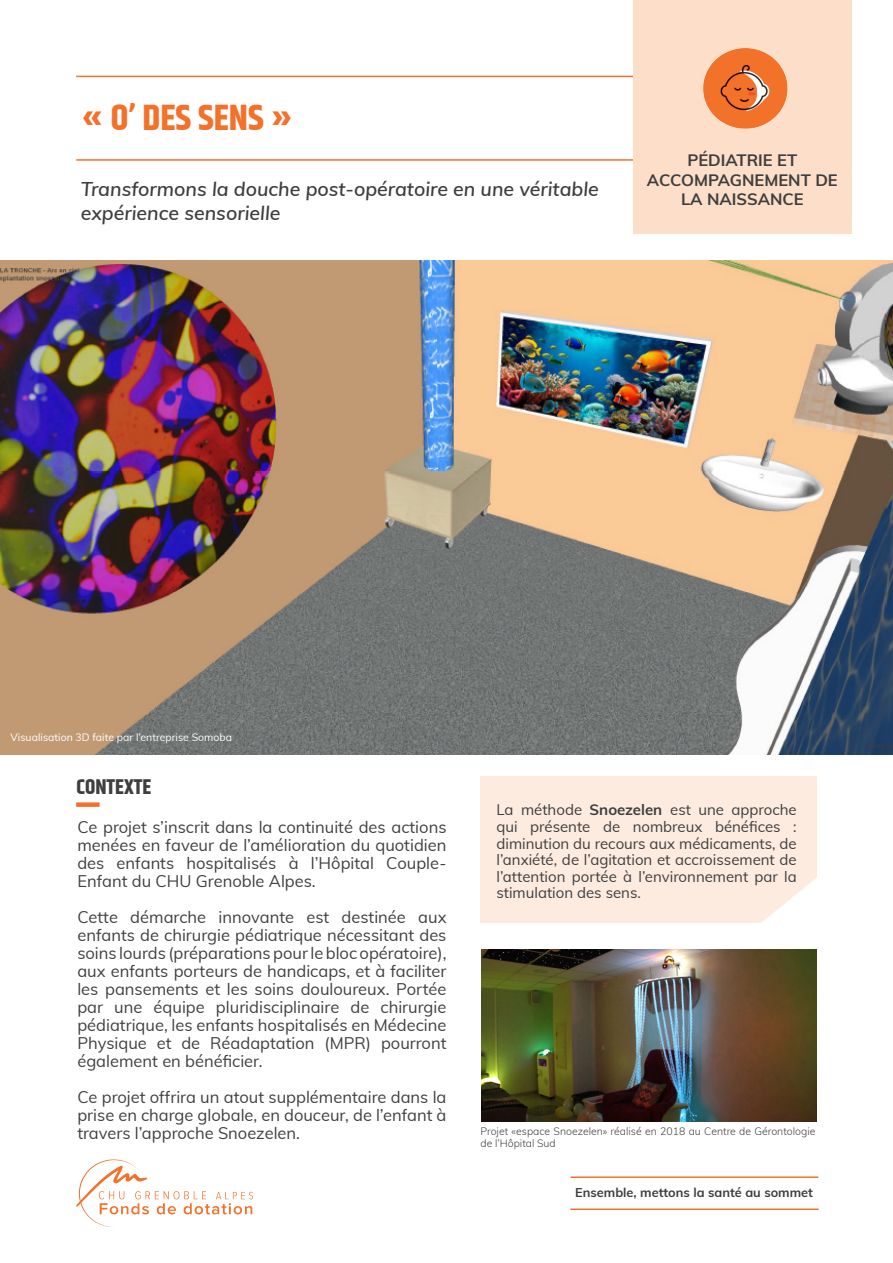
<style>
.page{position:relative;width:893px;height:1263px;background:#fff}
.page>*{position:absolute;margin:0;border:0;box-sizing:border-box;transform-origin:0 0}
.Gros_titre{font:700 36px "Khand";color:#f3712a}
.Gros_titre-2{font:700 21px "Khand";color:#3e3e3f}
.Chapeau{font:italic 600 19.5px/24px "Muli";color:#3e3e3f}
.t1{font:16.5px/18px "Muli";color:#404042;text-align:justify}
.t2{font:700 16.5px/19.5px "Muli";color:#3e3e3f;text-align:center}
.Txte_courant_non_justifié{font:15px/16.5px "Muli";color:#3e3e3f;text-align:justify}
.Appel_aux_dons{font:700 12.75px "Muli";color:#3e3e3f}
.t3{font:300 10.5px/12.6px "Muli";color:#404042}
.t4{font:10.5px "Muli";color:#fff}
.s1{font-weight:700}
</style>
<div class="page">
<hr style="left:76px;top:76px;width:749px;height:1px;background:#f3712a">
<hr style="left:76px;top:159px;width:775px;height:2px;background:#f3712a">
<div style="left:76px;top:802px;width:24px;height:5px;background:#f3712a"></div>
<div style="left:480px;top:776px;width:337px;height:146px;background:#fdebdf"></div>
<svg style="left:713px;top:878px;width:104px;height:143px"></svg>
<div style="left:634px;top:0;width:218px;height:234px;background:#fddec8"></div>
<hr style="left:571px;top:1176px;width:247px;height:2px;background:#f3712a">
<hr style="left:570px;top:1208px;width:249px;height:2px;background:#f3712a">
<img style="left:703px;top:48px;width:85px;height:81px">
<img style="left:0;top:260px;width:893px;height:494px">
<img style="left:481px;top:949px;width:335px;height:172px">
<svg style="left:76px;top:1159px;width:177px;height:68px"></svg>
<p class="Gros_titre" style="left:81px;top:92px;width:214px">« O’ DES SENS »</p>
<p class="Chapeau" style="left:81px;top:176px;width:520px">Transformons la douche post-opératoire en une véritable expérience sensorielle</p>
<p class="t2" style="left:647px;top:150px;width:192px">PÉDIATRIE ET<br>ACCOMPAGNEMENT DE<br>LA NAISSANCE</p>
<p class="t4" style="left:11px;top:729px;width:223px">Visualisation 3D faite par l’entreprise Somoba</p>
<p class="Gros_titre-2" style="left:77px;top:772px;width:76px">CONTEXTE</p>
<p class="t1" style="left:77px;top:817px;width:371px">Ce projet s’inscrit dans la continuité des actions menées en faveur de l’amélioration du quotidien des enfants hospitalisés à l’Hôpital Couple-Enfant du CHU Grenoble Alpes.</p>
<p class="t1" style="left:77px;top:907px;width:371px">Cette démarche innovante est destinée aux enfants de chirurgie pédiatrique nécessitant des soins lourds (préparations pour le bloc opératoire), aux enfants porteurs de handicaps, et à faciliter les pansements et les soins douloureux. Portée par une équipe pluridisciplinaire de chirurgie pédiatrique, les enfants hospitalisés en Médecine Physique et de Réadaptation (MPR) pourront également en bénéficier.</p>
<p class="t1" style="left:77px;top:1087px;width:371px">Ce projet offrira un atout supplémentaire dans la prise en charge globale, en douceur, de l’enfant à travers l’approche Snoezelen.</p>
<p class="Txte_courant_non_justifié" style="left:496px;top:801px;width:302px">La méthode <span class="s1">Snoezelen</span> est une approche qui présente de nombreux bénéfices : diminution du recours aux médicaments, de l’anxiété, de l’agitation et accroissement de l’attention portée à l’environnement par la stimulation des sens.</p>
<p class="t3" style="left:480px;top:1124px;width:336px">Projet «espace Snoezelen» réalisé en 2018 au Centre de Gérontologie de l’Hôpital Sud</p>
<p class="Appel_aux_dons" style="left:575px;top:1183px;width:239px">Ensemble, mettons la santé au sommet</p>
</div>
